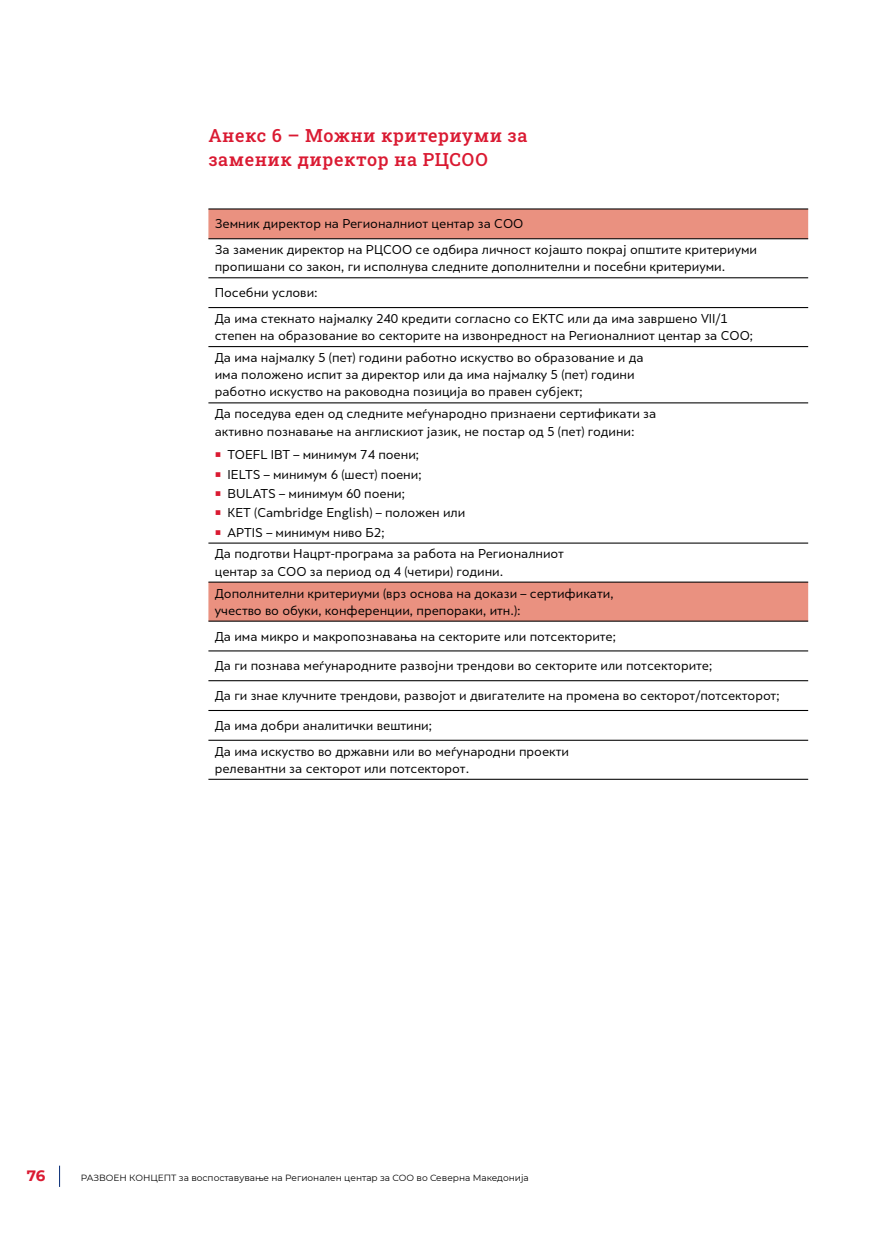
<style>
.page{position:relative;width:872px;height:1255px;background:#fff}
.page>*{position:absolute;margin:0;border:0;box-sizing:border-box;transform-origin:0 0}
.t1{font:500 18px/24px "Roboto Slab";letter-spacing:.03em;color:#da1a32}
.t2{font:700 15px "Montserrat";color:#da1a32}
.t3{font:12px/25.8px "Skola Sans";letter-spacing:-.005em;color:#000}
.t4{font:9px "Montserrat";color:#000}
</style>
<div class="page">
<svg style="left:59px;top:1165px;width:1px;height:21px"></svg>
<svg style="left:208px;top:209px;width:600px;height:411px"></svg>
<hr style="left:208px;top:208px;width:600px;height:1px;background:#000">
<hr style="left:208px;top:238px;width:600px;height:1px;background:#000">
<hr style="left:208px;top:277px;width:600px;height:1px;background:#000">
<hr style="left:208px;top:307px;width:600px;height:1px;background:#000">
<hr style="left:208px;top:346px;width:600px;height:1px;background:#000">
<hr style="left:208px;top:402px;width:600px;height:1px;background:#000">
<hr style="left:208px;top:542px;width:600px;height:1px;background:#000">
<hr style="left:208px;top:581px;width:600px;height:1px;background:#000">
<hr style="left:208px;top:620px;width:600px;height:1px;background:#000">
<hr style="left:208px;top:650px;width:600px;height:1px;background:#000">
<hr style="left:208px;top:680px;width:600px;height:1px;background:#000">
<hr style="left:208px;top:710px;width:600px;height:1px;background:#000">
<hr style="left:208px;top:739px;width:600px;height:1px;background:#000">
<hr style="left:208px;top:778px;width:600px;height:1px;background:#000">
<svg style="left:216px;top:452px;width:4px;height:5px"></svg>
<svg style="left:216px;top:472px;width:4px;height:4px"></svg>
<svg style="left:216px;top:491px;width:4px;height:5px"></svg>
<svg style="left:216px;top:510px;width:4px;height:5px"></svg>
<svg style="left:216px;top:530px;width:4px;height:4px"></svg>
<h1 class="t1" style="left:208px;top:123px;width:320px">Анекс 6 – Можни критериуми за заменик директор на РЦСОО</h1>
<p class="t3" style="left:215px;top:211px;width:544px">Земник директор на Регионалниот центар за СОО<br>За заменик директор на РЦСОО се одбира личност којашто покрај општите критериуми</p>
<p class="t3" style="left:215px;top:254px;width:514px">пропишани со закон, ги исполнува следните дополнителни и посебни критериуми.<br>Посебни услови:<br>Да има стекнато најмалку 240 кредити согласно со ЕКТС или да има завршено VII/1</p>
<p class="t3" style="left:215px;top:325px;width:540px;line-height:21.8px">степен на образование во секторите на извонредност на Регионалниот центар за СОО;<br>Да има најмалку 5 (пет) години работно искуство во образование и да</p>
<p class="t3" style="left:215px;top:366px;width:421px;line-height:17.2px">има положено испит за директор или да има најмалку 5 (пет) години работно искуство на раководна позиција во правен субјект;</p>
<p class="t3" style="left:215px;top:405px;width:443px;line-height:17.2px">Да поседува еден од следните меѓународно признаени сертификати за активно познавање на англискиот јазик, не постар од 5 (пет) години:</p>
<p class="t3" style="left:227px;top:445px;width:239px;line-height:19.4px">TOEFL IBT – минимум 74 поени;<br>IELTS – минимум 6 (шест) поени;<br>BULATS – минимум 60 поени;<br>KET (Cambridge English) – положен или<br>АPTIS – минимум ниво Б2;</p>
<p class="t3" style="left:215px;top:545px;width:351px;line-height:17.2px">Да подготви Нацрт-програма за работа на Регионалниот центар за СОО за период од 4 (четири) години.</p>
<p class="t3" style="left:215px;top:584px;width:400px;line-height:17.2px">Дополнителни критериуми (врз основа на докази – сертификати, учество во обуки, конференции, препораки, итн.):</p>
<p class="t3" style="left:215px;top:623px;width:403px">Да има микро и макропознавања на секторите или потсекторите;</p>
<p class="t3" style="left:215px;top:653px;width:499px">Да ги познава меѓународните развојни трендови во секторите или потсекторите;</p>
<p class="t3" style="left:215px;top:682px;width:566px">Да ги знае клучните трендови, развојот и двигателите на промена во секторот/потсекторот;</p>
<p class="t3" style="left:215px;top:712px;width:356px">Да има добри аналитички вештини;<br>Да има искуство во државни или во меѓународни проекти</p>
<p class="t3" style="left:215px;top:755px;width:256px">релевантни за секторот или потсекторот.</p>
<p class="t2" style="left:27px;top:1165px;width:20px">76</p>
<p class="t4" style="left:81px;top:1171px;width:449px">РАЗВОЕН КОНЦЕПТ за воспоставување на Регионален центар за СОО во Северна Македонија</p>
</div>
